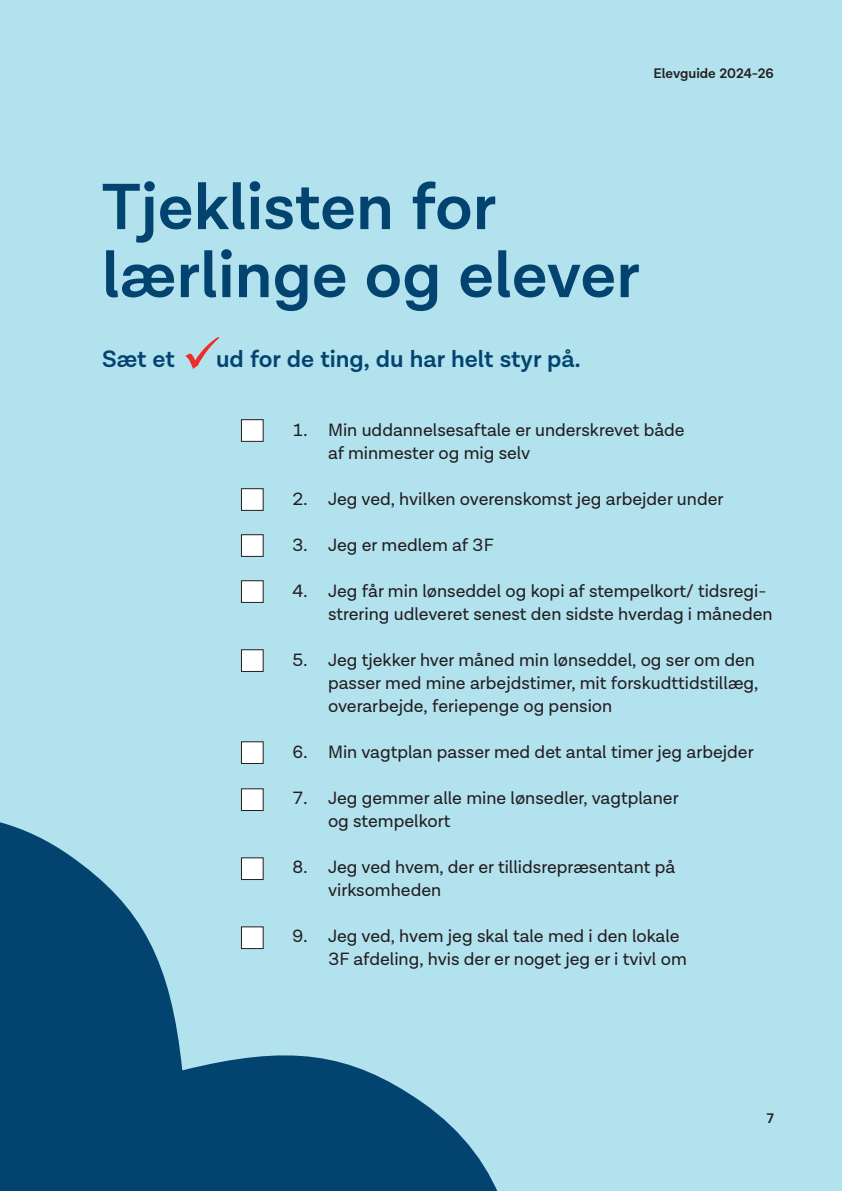
<style>
.page{position:relative;width:842px;height:1191px;background:#b3e2ef}
.page>*{position:absolute;margin:0;border:0;box-sizing:border-box;transform-origin:0 0}
.Overskrift_1___H1{font:600 66px/68px "Lota Grotesque";color:#02446f}
.Manchet_1___P{font:600 24px "Lota Grotesque";color:#02446f}
.Brødtekst_numbering___P{font:18px/23px "Lota Grotesque";color:#231f20}
.t1{font:600 14px "Lota Grotesque";color:#231f20}
.s1{color:#ee2d28}
</style>
<div class="page">
<svg style="left:0;top:822px;width:497px;height:369px"></svg>
<div style="left:241px;top:420px;width:22px;height:21px;background:#fff"></div>
<div style="left:241px;top:419px;width:23px;height:23px;border:1px solid #231f20"></div>
<div style="left:241px;top:489px;width:22px;height:21px;background:#fff"></div>
<div style="left:241px;top:488px;width:23px;height:23px;border:1px solid #231f20"></div>
<div style="left:241px;top:535px;width:22px;height:21px;background:#fff"></div>
<div style="left:241px;top:534px;width:23px;height:23px;border:1px solid #231f20"></div>
<div style="left:241px;top:581px;width:22px;height:21px;background:#fff"></div>
<div style="left:241px;top:580px;width:23px;height:23px;border:1px solid #231f20"></div>
<div style="left:241px;top:650px;width:22px;height:21px;background:#fff"></div>
<div style="left:241px;top:649px;width:23px;height:23px;border:1px solid #231f20"></div>
<div style="left:241px;top:742px;width:22px;height:21px;background:#fff"></div>
<div style="left:241px;top:741px;width:23px;height:23px;border:1px solid #231f20"></div>
<div style="left:241px;top:789px;width:22px;height:21px;background:#fff"></div>
<div style="left:241px;top:788px;width:23px;height:23px;border:1px solid #231f20"></div>
<div style="left:241px;top:858px;width:22px;height:21px;background:#fff"></div>
<div style="left:241px;top:857px;width:23px;height:23px;border:1px solid #231f20"></div>
<div style="left:241px;top:927px;width:22px;height:21px;background:#fff"></div>
<div style="left:241px;top:926px;width:23px;height:23px;border:1px solid #231f20"></div>
<p class="t1" style="left:653px;top:65px;width:122px">Elevguide 2024-26</p>
<h1 class="Overskrift_1___H1" style="left:102px;top:175px;width:539px">Tjeklisten for lærlinge og elever</h1>
<p class="Manchet_1___P" style="left:102px;top:345px;width:480px">Sæt et <span class="s1">✓</span>ud for de ting, du har helt styr på.</p>
<p class="Brødtekst_numbering___P" style="left:328px;top:419px;width:358px;text-indent:-36px">1. Min uddannelsesaftale er underskrevet både af minmester og mig selv</p>
<p class="Brødtekst_numbering___P" style="left:292px;top:488px;width:433px">2. Jeg ved, hvilken overenskomst jeg arbejder under</p>
<p class="Brødtekst_numbering___P" style="left:292px;top:534px;width:203px">3. Jeg er medlem af 3F</p>
<p class="Brødtekst_numbering___P" style="left:328px;top:580px;width:446px;text-indent:-36px">4. Jeg får min lønseddel og kopi af stempelkort/ tidsregi&shy;strering udleveret senest den sidste hverdag i måneden</p>
<p class="Brødtekst_numbering___P" style="left:328px;top:649px;width:432px;text-indent:-36px">5. Jeg tjekker hver måned min lønseddel, og ser om den passer med mine arbejdstimer, mit forskudttidstillæg, overarbejde, feriepenge og pension</p>
<p class="Brødtekst_numbering___P" style="left:292px;top:741px;width:463px">6. Min vagtplan passer med det antal timer jeg arbejder</p>
<p class="Brødtekst_numbering___P" style="left:328px;top:787px;width:352px;text-indent:-36px">7. Jeg gemmer alle mine lønsedler, vagtplaner og stempelkort</p>
<p class="Brødtekst_numbering___P" style="left:328px;top:856px;width:349px;text-indent:-36px">8. Jeg ved hvem, der er tillidsrepræsentant på virksomheden</p>
<p class="Brødtekst_numbering___P" style="left:328px;top:925px;width:360px;text-indent:-36px">9. Jeg ved, hvem jeg skal tale med i den lokale<br>3F afdeling, hvis der er noget jeg er i tvivl om</p>
<p class="t1" style="left:767px;top:1110px;width:9px">7</p>
</div>
